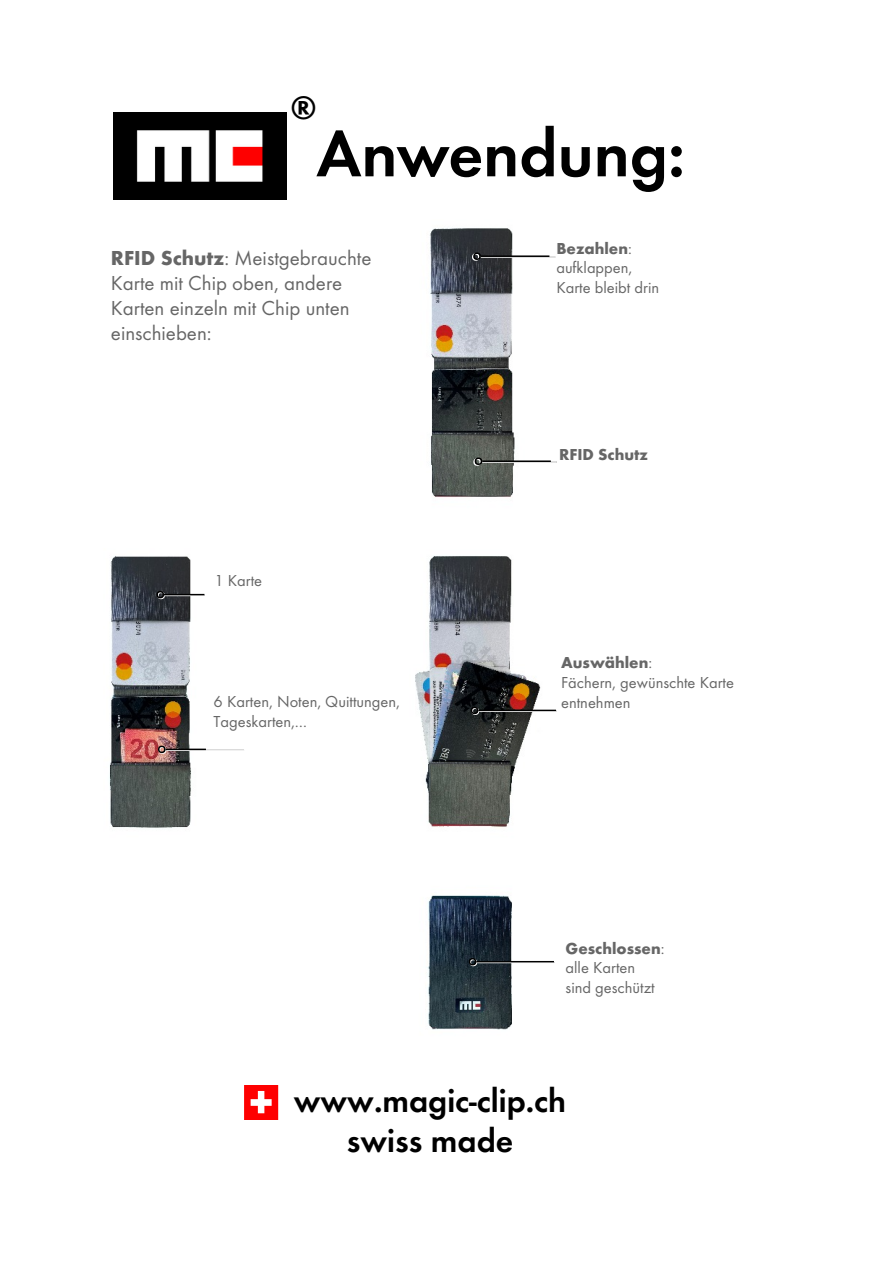
<style>
.page{position:relative;width:893px;height:1263px;background:#fff}
.page>*{position:absolute;margin:0;border:0;box-sizing:border-box;transform-origin:0 0}
.t1{font:67.5px "Futura TOT Dem";color:#000}
.t2{font:33.75px/40.3px "Futura TOT Dem";color:#000;text-align:center}
.t3{font:21px/25px "Futura TOT Boo";color:#666}
.t4{font:16.5px/19.8px "Futura TOT Boo";color:#666}
.t5{font:700 16.5px "Futura TOT";color:#666}
.s1{font-family:"Futura TOT";font-weight:700}
.s2{font-family:"Futura TOT Boo";font-weight:400}
</style>
<div class="page">
<img style="left:430px;top:228px;width:126px;height:269px">
<img style="left:415px;top:556px;width:141px;height:271px">
<img style="left:109px;top:556px;width:97px;height:272px">
<img style="left:427px;top:895px;width:86px;height:135px">
<hr style="left:477px;top:962px;width:78px;height:1px;background:#fff">
<hr style="left:476px;top:961px;width:78px;height:1px;background:#000">
<svg style="left:469px;top:958px;width:8px;height:8px"></svg>
<hr style="left:481px;top:461px;width:76px;height:2px;background:#fff">
<hr style="left:482px;top:460px;width:69px;height:2px;background:#000">
<svg style="left:473px;top:457px;width:9px;height:9px"></svg>
<hr style="left:479px;top:710px;width:78px;height:2px;background:#fff">
<hr style="left:478px;top:710px;width:78px;height:1px;background:#000">
<svg style="left:471px;top:707px;width:8px;height:8px"></svg>
<img style="left:114px;top:113px;width:172px;height:87px">
<hr style="left:166px;top:749px;width:78px;height:2px;background:#fff">
<hr style="left:165px;top:749px;width:41px;height:1px;background:#000">
<svg style="left:158px;top:746px;width:8px;height:8px"></svg>
<hr style="left:165px;top:595px;width:40px;height:1px;background:#fff">
<hr style="left:164px;top:594px;width:40px;height:1px;background:#000">
<svg style="left:156px;top:591px;width:9px;height:8px"></svg>
<hr style="left:479px;top:256px;width:76px;height:2px;background:#fff">
<hr style="left:481px;top:255px;width:68px;height:2px;background:#000">
<svg style="left:472px;top:252px;width:9px;height:9px"></svg>
<img style="left:244px;top:1085px;width:35px;height:34px">
<h2 class="t2" style="left:291px;top:90px;width:27px">®</h2>
<h1 class="t1" style="left:316px;top:126px;width:370px">Anwendung:</h1>
<p class="t3" style="left:111px;top:248px;width:262px"><span class="s1">RFID Schutz</span>: Meistgebrauchte<br>Karte mit Chip oben, andere<br>Karten einzeln mit Chip unten einschieben:</p>
<p class="t4" style="left:214px;top:572px;width:49px">1 Karte</p>
<p class="t4" style="left:214px;top:693px;width:188px">6 Karten, Noten, Quittungen,<br>Tageskarten,…</p>
<p class="t5" style="left:556px;top:241px;width:77px">Bezahlen<span class="s2">:</span></p>
<p class="t4" style="left:556px;top:259px;width:104px">aufklappen,<br>Karte bleibt drin</p>
<p class="t5" style="left:559px;top:448px;width:91px">RFID Schutz</p>
<p class="t5" style="left:561px;top:656px;width:93px">Auswählen<span class="s2">:</span></p>
<p class="t4" style="left:561px;top:674px;width:174px">Fächern, gewünschte Karte entnehmen</p>
<p class="t5" style="left:566px;top:942px;width:100px">Geschlossen<span class="s2">:</span></p>
<p class="t4" style="left:566px;top:959px;width:91px">alle Karten sind geschützt</p>
<h2 class="t2" style="left:294px;top:1083px;width:274px">www.magic-clip.ch swiss made</h2>
</div>
